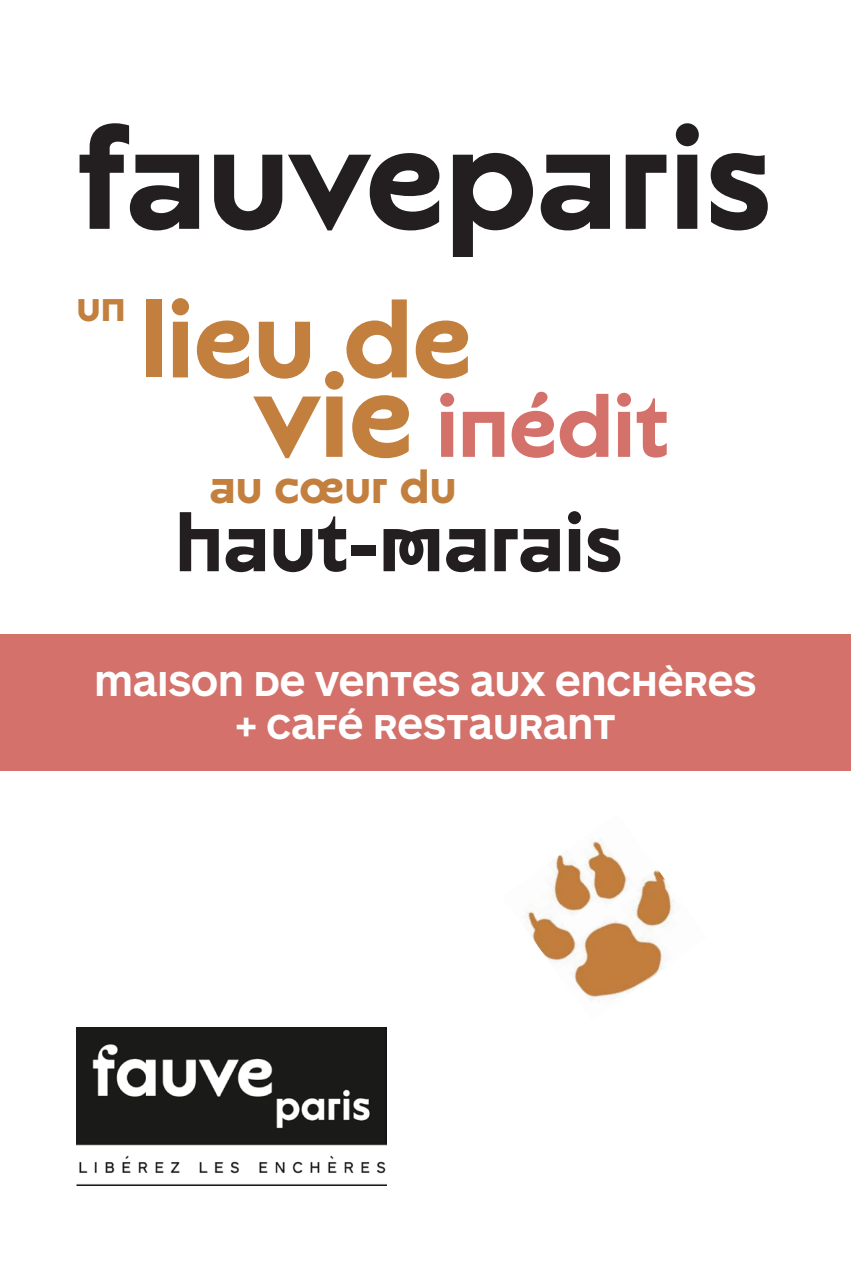
<style>
.page{position:relative;width:851px;height:1276px;background:#fff}
.page>*{position:absolute;margin:0;border:0;box-sizing:border-box;transform-origin:0 0}
.t1{font:700 148.2px "ARS Novelty";color:#231f20}
.t2{font:700 111.3px "ARS Novelty";color:#c27f3e}
.t3{font:700 90px "ARS Novelty";color:#d3716a}
.t4{font:700 84.3px "ARS Novelty";color:#231f20}
.t5{font:700 48px "ARS Novelty";color:#c27f3e}
.t6{font:700 43.8px "ARS Novelty";color:#c27f3e}
.t7{font:700 36px/43.2px "ARS Maquette Pro";color:#fff;text-align:center}
.s1{font-size:120.6px;color:#c27f3e}
</style>
<div class="page">
<img style="left:77px;top:1028px;width:310px;height:157px">
<div style="left:0;top:635px;width:850px;height:136px;background:#d3716a"></div>
<img style="left:525px;top:841px;width:149px;height:160px">
<h1 class="t1" style="left:77px;top:103px;width:697px">FauveParis</h1>
<p class="t6" style="left:77px;top:284px;width:51px">un</p>
<h2 class="t2" style="left:140px;top:283px;width:333px">lieu de</h2>
<h3 class="t3" style="left:254px;top:380px;width:417px"><span class="s1">vie</span> inédit</h3>
<h3 class="t5" style="left:209px;top:462px;width:248px">au cœur du</h3>
<h3 class="t4" style="left:175px;top:499px;width:449px">haut-marais</h3>
<p class="t7" style="left:94px;top:659px;width:663px">MAISON DE VENTES AUX ENCHÈRES + CAFÉ RESTAURANT</p>
</div>
